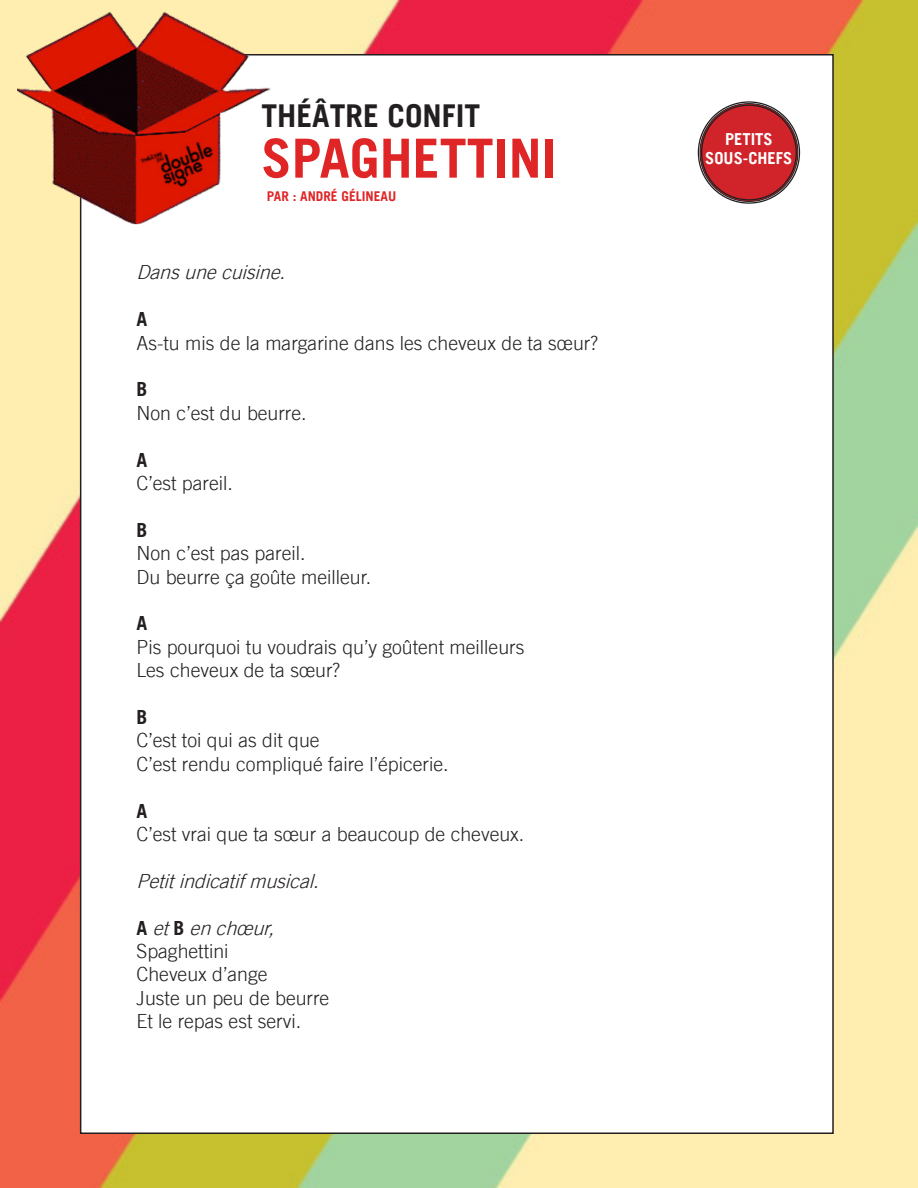
<style>
.page{position:relative;width:918px;height:1188px;background:#fff}
.page>*{position:absolute;margin:0;border:0;box-sizing:border-box;transform-origin:0 0}
.t1{font:700 54px "Trade Gothic LT";color:#e02527}
.t2{font:700 31.5px "Trade Gothic LT";color:#231f20}
.t3{font:300 19.5px "Trade Gothic LT";color:#231f20}
.t4{font:italic 300 19.5px "Trade Gothic LT";color:#231f20}
.t5{font:700 19.5px "Trade Gothic LT";color:#231f20}
.t6{font:700 16.5px "Trade Gothic LT";color:#fff}
.t7{font:700 13.5px "Trade Gothic LT";color:#e02527}
.s1{font-weight:700;font-style:normal}
</style>
<div class="page">
<img style="left:0;top:0;width:918px;height:1188px">
<div style="left:81px;top:55px;width:752px;height:1078px;background:#fff"></div>
<img style="left:17px;top:0;width:263px;height:250px">
<div style="left:700px;top:104px;width:98px;height:97px;background:#d1232a;border-radius:50%"></div>
<p class="t2" style="left:262px;top:96px;width:220px">THÉÂTRE CONFIT</p>
<p class="t1" style="left:262px;top:125px;width:297px">SPAGHETTINI</p>
<p class="t7" style="left:267px;top:188px;width:131px">PAR : ANDRÉ GÉLINEAU</p>
<p class="t4" style="left:136px;top:261px;width:156px">Dansunecuisine.</p>
<p class="t5" style="left:136px;top:307px;width:12px">A</p>
<p class="t3" style="left:136px;top:331px;width:463px">As-tu mis de la margarine dans les cheveux de ta sœur?</p>
<p class="t5" style="left:136px;top:378px;width:12px">B</p>
<p class="t3" style="left:136px;top:401px;width:172px">Non c’est du beurre.</p>
<p class="t5" style="left:136px;top:448px;width:12px">A</p>
<p class="t3" style="left:136px;top:472px;width:98px">C’est pareil.</p>
<p class="t5" style="left:136px;top:518px;width:12px">B</p>
<p class="t3" style="left:136px;top:542px;width:171px">Non c’est pas pareil.</p>
<p class="t3" style="left:136px;top:565px;width:236px">Du beurre ça goûte meilleur.</p>
<p class="t5" style="left:136px;top:612px;width:12px">A</p>
<p class="t3" style="left:136px;top:635px;width:389px">Pis pourquoi tu voudrais qu’y goûtent meilleurs</p>
<p class="t3" style="left:136px;top:659px;width:205px">Les cheveux de ta sœur?</p>
<p class="t5" style="left:136px;top:705px;width:12px">B</p>
<p class="t3" style="left:136px;top:729px;width:185px">C’est toi qui as dit que</p>
<p class="t3" style="left:136px;top:752px;width:314px">C’est rendu compliqué faire l’épicerie.</p>
<p class="t5" style="left:136px;top:799px;width:12px">A</p>
<p class="t3" style="left:136px;top:823px;width:389px">C’est vrai que ta sœur a beaucoup de cheveux.</p>
<p class="t4" style="left:136px;top:869px;width:190px">Petitindicatifmusical.</p>
<p class="t4" style="left:136px;top:916px;width:145px"><span class="s1">A</span> et<span class="s1">B</span> enchœur,</p>
<p class="t3" style="left:136px;top:940px;width:94px">Spaghettini</p>
<p class="t3" style="left:136px;top:963px;width:133px">Cheveux d’ange</p>
<p class="t3" style="left:136px;top:986px;width:194px">Juste un peu de beurre</p>
<p class="t3" style="left:136px;top:1010px;width:166px">Et le repas est servi.</p>
<p class="t6" style="left:725px;top:129px;width:49px">PETITS</p>
<p class="t6" style="left:705px;top:148px;width:89px">SOUS-CHEFS</p>
</div>
